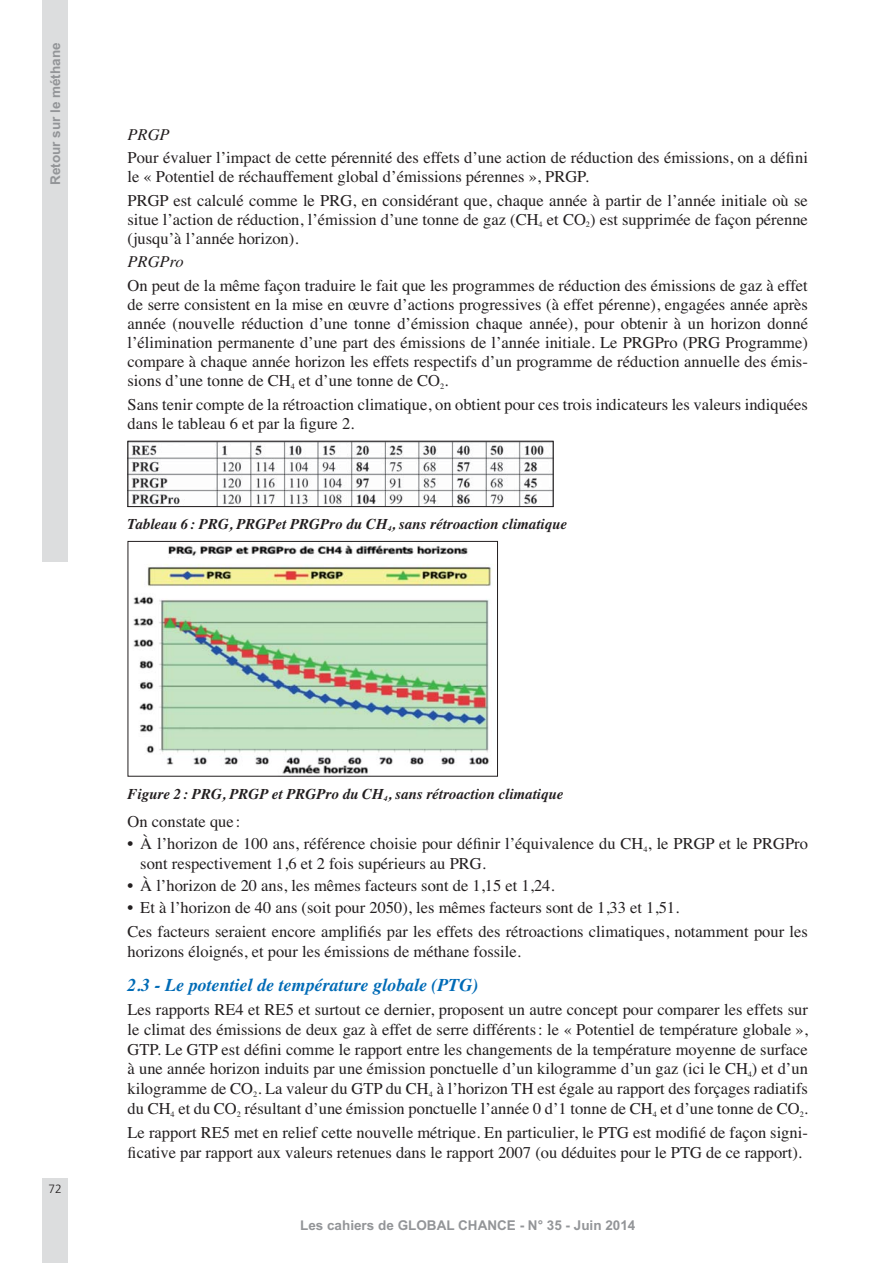
<style>
.page{position:relative;width:893px;height:1263px;background:#fff}
.page>*{position:absolute;margin:0;border:0;box-sizing:border-box;transform-origin:0 0}
.t1{font:italic 700 18px "Times";color:#006bb6}
.t2{font:16.5px/19.2px "Times";color:#231f20}
.t3{font:italic 16.5px "Times";color:#231f20}
.t4{font:italic 700 15px "Times";color:#231f20}
.t5{font:700 13.5px "Arial";color:#939598}
.t6{font:300 12px "Frutiger";color:#231f20}
</style>
<div class="page">
<div style="left:43px;top:1178px;width:25px;height:85px;background:#dcddde"></div>
<div style="left:43px;top:0;width:25px;height:561px;background:#dcddde"></div>
<img style="left:130px;top:443px;width:422px;height:62px">
<div style="left:128px;top:441px;width:426px;height:66px;border:1px solid #231f20"></div>
<img style="left:133px;top:545px;width:359px;height:229px">
<div style="left:128px;top:541px;width:370px;height:236px;border:1px solid #231f20"></div>
<p class="t5" style="left:48px;top:185px;width:144px;rotate:-90deg">Retour sur le méthane</p>
<p class="t3" style="left:128px;top:128px;width:44px">PRGP</p>
<p class="t2" style="left:128px;top:150px;width:682px">Pour évaluer l’impact de cette pérennité des effets d’une action de réduction des émissions, on a défini le « Potentiel de réchauffement global d’émissions pérennes », PRGP.</p>
<p class="t2" style="left:128px;top:192px;width:682px;text-align:justify">PRGP est calculé comme le PRG, en considérant que, chaque année à partir de l’année initiale où se situe l’action de réduction, l’émission d’une tonne de gaz (CH<sub>4</sub> et CO<sub>2</sub>) est supprimée de façon pérenne (jusqu’à l’année horizon).</p>
<p class="t3" style="left:128px;top:256px;width:58px">PRGPro</p>
<p class="t2" style="left:128px;top:277px;width:682px;text-align:justify">On peut de la même façon traduire le fait que les programmes de réduction des émissions de gaz à effet de serre consistent en la mise en œuvre d’actions progressives (à effet pérenne), engagées année après année (nouvelle réduction d’une tonne d’émission chaque année), pour obtenir à un horizon donné l’élimination permanente d’une part des émissions de l’année initiale. Le PRGPro (PRG Programme) compare à chaque année horizon les effets respectifs d’un programme de réduction annuelle des émis&shy;sions d’une tonne de CH<sub>4</sub> et d’une tonne de CO<sub>2</sub>.</p>
<p class="t2" style="left:128px;top:396px;width:682px">Sans tenir compte de la rétroaction climatique, on obtient pour ces trois indicateurs les valeurs indiquées dans le tableau 6 et par la figure 2.</p>
<p class="t4" style="left:128px;top:519px;width:441px">Tableau 6 : PRG, PRGPet PRGPro du CH<sub>4</sub>, sans rétroaction climatique</p>
<p class="t6" style="left:49px;top:1184px;width:15px">72</p>
<p class="t4" style="left:128px;top:788px;width:437px">Figure 2 : PRG, PRGP et PRGPro du CH<sub>4</sub>, sans rétroaction climatique</p>
<p class="t2" style="left:128px;top:813px;width:114px">On constate que :</p>
<p class="t2" style="left:140px;top:835px;width:669px;line-height:19.8px;text-indent:-13px">• À l’horizon de 100 ans, référence choisie pour définir l’équivalence du CH<sub>4</sub>, le PRGP et le PRGPro sont respectivement 1,6 et 2 fois supérieurs au PRG.</p>
<p class="t2" style="left:128px;top:877px;width:429px">• À l’horizon de 20 ans, les mêmes facteurs sont de 1,15 et 1,24.</p>
<p class="t2" style="left:128px;top:897px;width:682px;line-height:24px">• Et à l’horizon de 40 ans (soit pour 2050), les mêmes facteurs sont de 1,33 et 1,51.<br>Ces facteurs seraient encore amplifiés par les effets des rétroactions climatiques, notamment pour les</p>
<p class="t2" style="left:128px;top:943px;width:395px">horizons éloignés, et pour les émissions de méthane fossile.</p>
<p class="t1" style="left:128px;top:978px;width:352px">2.3 - Le potentiel de température globale (PTG)</p>
<p class="t2" style="left:128px;top:1001px;width:682px;line-height:19.8px;text-align:justify">Les rapports RE4 et RE5 et surtout ce dernier, proposent un autre concept pour comparer les effets sur le climat des émissions de deux gaz à effet de serre différents : le « Potentiel de température globale », GTP. Le GTP est défini comme le rapport entre les changements de la température moyenne de surface à une année horizon induits par une émission ponctuelle d’un kilogramme d’un gaz (ici le CH<sub>4</sub>) et d’un kilogramme de CO<sub>2</sub>. La valeur du GTP du CH<sub>4</sub> à l’horizon TH est égale au rapport des forçages radiatifs du CH<sub>4</sub> et du CO<sub>2</sub> résultant d’une émission ponctuelle l’année 0 d’1 tonne de CH<sub>4</sub> et d’une tonne de CO<sub>2</sub>.</p>
<p class="t2" style="left:128px;top:1124px;width:682px;line-height:19.8px">Le rapport RE5 met en relief cette nouvelle métrique. En particulier, le PTG est modifié de façon signi&shy;ficative par rapport aux valeurs retenues dans le rapport 2007 (ou déduites pour le PTG de ce rapport).</p>
<p class="t5" style="left:300px;top:1218px;width:337px">Les cahiers de GLOBAL CHANCE - N° 35 - Juin 2014</p>
</div>
